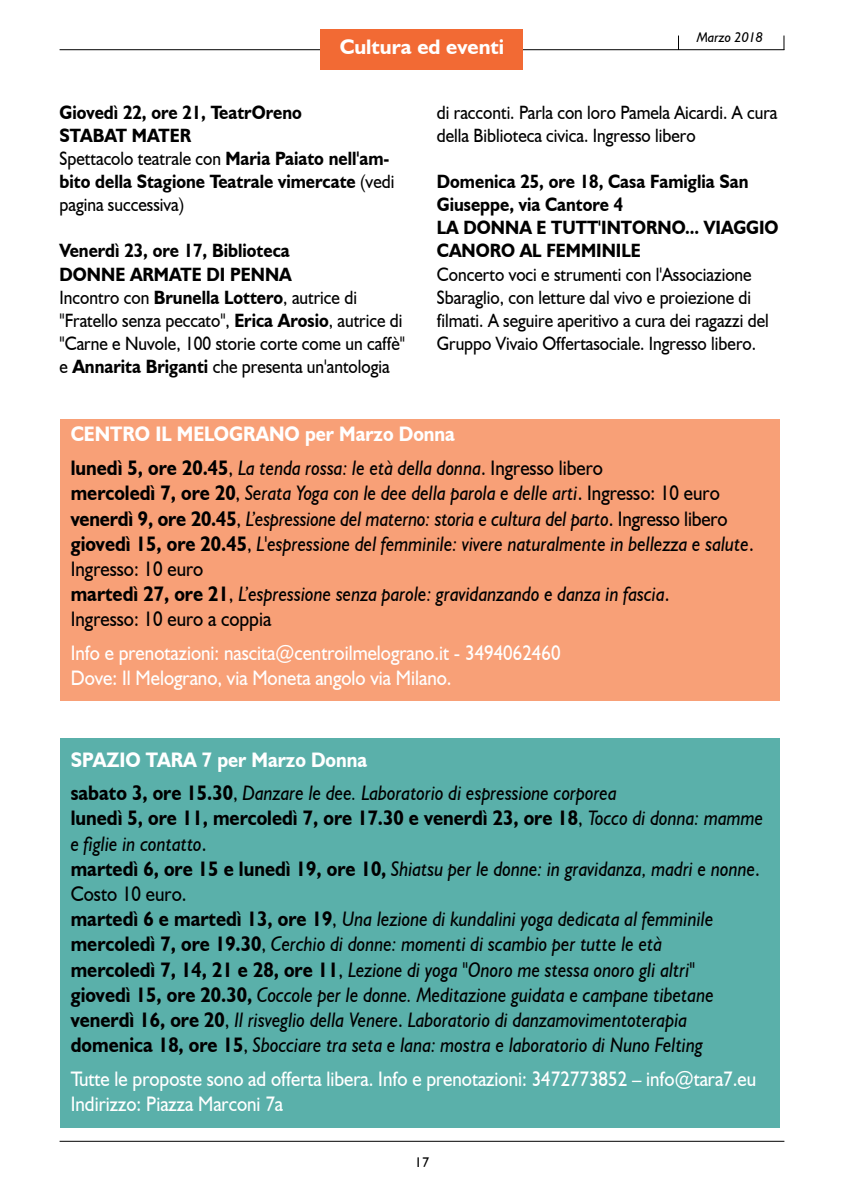
<style>
.page{position:relative;width:844px;height:1191px;background:#fff}
.page>*{position:absolute;margin:0;border:0;box-sizing:border-box;transform-origin:0 0}
.t1{font:italic 21px/25.2px "Humanist 521 BT";color:#000;scale:.9 1}
.t2{font:21px/25.2px "Humanist 521 BT";color:#fff;scale:.9 1}
.t3{font:700 21px "Humanist 521 BT";color:#fff;scale:.9 1}
.t4{font:700 21px "Humanist 521 BT";color:#fff}
.t5{font:19.25px/23.1px "Humanist 521 BT";color:#000;scale:.9 1}
.t6{font:700 19.25px/23.1px "Humanist 521 BT";color:#000;scale:.9 1}
.t7{font:italic 14px "Humanist 521 BT";color:#000}
.t8{font:14px "Humanist 521 BT";color:#000}
.s1{font-weight:400}
.s2{font-weight:700}
.s3{font-weight:700;font-style:normal;color:#fff}
.s4{font-weight:700;font-style:normal}
.s5{font-style:normal}
</style>
<div class="page">
<svg style="left:783px;top:36px;width:1px;height:13px"></svg>
<hr style="left:60px;top:49px;width:724px;height:1px;background:#000">
<svg style="left:678px;top:36px;width:1px;height:13px"></svg>
<div style="left:320px;top:29px;width:203px;height:41px;background:#f26a34"></div>
<hr style="left:60px;top:1140px;width:724px;height:1px;background:#000">
<div style="left:60px;top:419px;width:719px;height:282px;background:#f8a077"></div>
<div style="left:60px;top:738px;width:719px;height:389px;background:#5ab0aa"></div>
<p class="t4" style="left:339px;top:34px;width:166px">Cultura ed eventi</p>
<p class="t7" style="left:696px;top:29px;width:68px">Marzo 2018</p>
<p class="t6" style="left:60px;top:100px;width:373px">Giovedì 22, ore 21, TeatrOreno<br>STABAT MATER<br><span class="s1">Spettacolo teatrale con</span> Maria Paiato nell'am&shy;bito della Stagione Teatrale vimercate <span class="s1">(vedi pagina successiva)</span></p>
<p class="t6" style="left:60px;top:239px;width:257px">Venerdì 23, ore 17, Biblioteca<br>DONNE</p>
<p class="t5" style="left:60px;top:262px;width:385px;text-indent:147px"><span class="s2">DI PENNA<br></span>Incontro con <span class="s2">Brunella Lottero</span>, autrice di "Fratello senza peccato", <span class="s2">Erica Arosio</span>, autrice di "Carne e Nuvole, 100 storie corte come un caffè" e <span class="s2">Annarita Briganti</span> che presenta un'antologia</p>
<p class="t6" style="left:130px;top:262px;width:57px">ARMATE</p>
<p class="t5" style="left:437px;top:100px;width:380px">di racconti. Parla con loro Pamela Aicardi. A cura della Biblioteca civica. Ingresso libero</p>
<p class="t6" style="left:437px;top:170px;width:348px">Domenica 25, ore 18, Casa Famiglia San<br>Giuseppe, via Cantore 4<br>LA DONNA</p>
<p class="t6" style="left:536px;top:216px;width:86px">E TUTT'INTORNO</p>
<p class="t6" style="left:684px;top:216px;width:94px">... VIAGGIO</p>
<p class="t6" style="left:437px;top:239px;width:16px">CANORO</p>
<p class="t6" style="left:519px;top:239px;width:134px">AL FEMMINILE</p>
<p class="t5" style="left:437px;top:262px;width:370px">Concerto voci e strumenti con l'Associazione Sbaraglio, con letture dal vivo e proiezione di filmati. A seguire aperitivo a cura dei ragazzi del Gruppo Vivaio Offertasociale. Ingresso libero.</p>
<p class="t3" style="left:71px;top:421px;width:16px">CENTRO</p>
<p class="t3" style="left:155px;top:421px;width:114px">IL MELOGRANO</p>
<p class="t1" style="left:71px;top:417px;width:592px;line-height:33.6px;text-indent:234px"><span class="s3">per Marzo Donna<br></span><span class="s4">lunedì 5, ore 20.45</span><span class="s5">,</span> La tenda rossa: le età della donna<span class="s5">. Ingresso libero</span></p>
<p class="t1" style="left:71px;top:480px;width:760px"><span class="s4">mercoledì 7, ore 20</span><span class="s5">,</span> Serata Yoga con le dee della parola e delle arti<span class="s5">. Ingresso: 10 euro </span><span class="s4">venerdì 9, ore 20.45</span><span class="s5">,</span> L’espressione del materno: storia e cultura del parto<span class="s5">. Ingresso libero </span><span class="s4">giovedì 15, ore 20.45</span><span class="s5">,</span> L'espressione del femminile: vivere naturalmente in bellezza e salute<span class="s5">.<br>Ingresso: 10 euro<br></span><span class="s4">martedì 27, ore 21</span><span class="s5">,</span> L’espressione senza parole: gravidanzando e danza in fascia<span class="s5">.<br>Ingresso: 10 euro a coppia</span></p>
<p class="t2" style="left:71px;top:640px;width:545px">Info e prenotazioni: nascita@centroilmelograno.it - 3494062460<br>Dove: Il Melograno, via Moneta angolo via Milano.</p>
<p class="t3" style="left:71px;top:746px;width:27px">SPAZIO</p>
<p class="t3" style="left:146px;top:746px;width:16px">TARA</p>
<p class="t1" style="left:71px;top:742px;width:608px;line-height:33.6px;text-indent:131px"><span class="s3">7 per Marzo Donna<br></span><span class="s4">sabato 3, ore 15.30</span><span class="s5">,</span> Danzare le dee. Laboratorio di espressione corporea</p>
<p class="t1" style="left:71px;top:805px;width:770px"><span class="s4">lunedì 5, ore 11, mercoledì 7, ore 17.30 e venerdì 23, ore 18</span><span class="s5">,</span> Tocco di donna: mamme e figlie in contatto<span class="s5">.<br></span><span class="s4">martedì 6, ore 15 e lunedì 19, ore 10,</span> Shiatsu per le donne: in gravidanza, madri e nonne<span class="s5">.<br>Costo 10 euro.<br></span><span class="s4">martedì 6 e martedì 13, ore 19</span><span class="s5">,</span> Una lezione di kundalini yoga dedicata al femminile <span class="s4">mercoledì 7, ore 19.30</span><span class="s5">,</span> Cerchio di donne: momenti di scambio per tutte le età<br><span class="s4">mercoledì 7, 14, 21 e 28, ore 11</span><span class="s5">,</span> Lezione di yoga "Onoro me stessa onoro gli altri"<br><span class="s4">giovedì 15, ore 20.30,</span> Coccole per le donne. Meditazione guidata e campane tibetane <span class="s4">venerdì 16, ore 20</span><span class="s5">,</span> Il risveglio della Venere<span class="s5">.</span> Laboratorio di danzamovimentoterapia <span class="s4">domenica 18, ore 15</span><span class="s5">,</span> Sbocciare tra seta e lana: mostra e laboratorio di Nuno Felting</p>
<p class="t2" style="left:71px;top:1065px;width:763px">Tutte le proposte sono ad offerta libera. Info e prenotazioni: 3472773852 – info@tara7.eu<br>Indirizzo: Piazza Marconi 7a</p>
<p class="t8" style="left:415px;top:1153px;width:16px">17</p>
</div>
